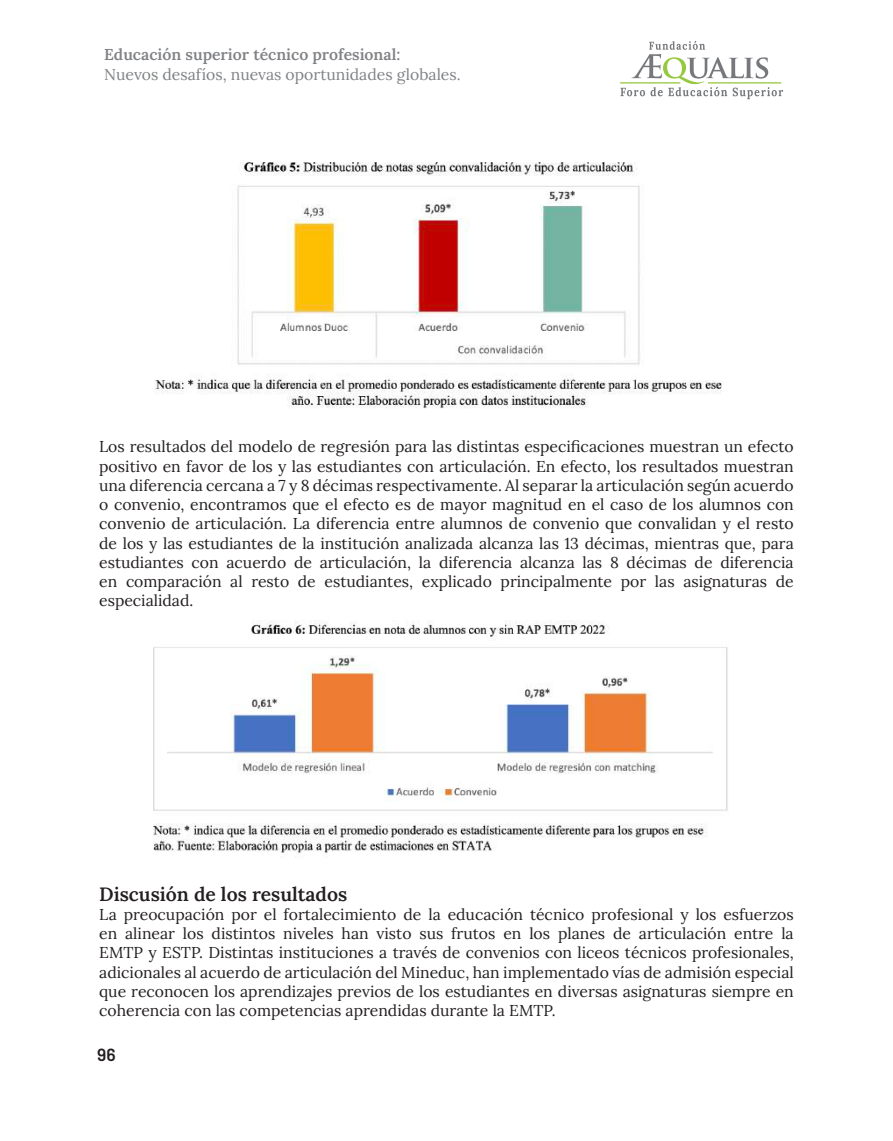
<style>
.page{position:relative;width:893px;height:1141px;background:#fff}
.page>*{position:absolute;margin:0;border:0;box-sizing:border-box;transform-origin:0 0}
.t1{font:600 19.25px "Lora";color:#231f20}
.t2{font:600 17.5px "Barlow";color:#231f20}
.t3{font:15.75px/19.2px "Lora";color:#231f20;text-align:justify}
.t4{font:15.75px "Lora";color:#808285}
.t5{font:600 15.75px "Lora";color:#808285}
</style>
<div class="page">
<svg style="left:621px;top:41px;width:162px;height:58px"></svg>
<hr style="left:620px;top:82px;width:60px;height:2px;background:#96c93f">
<hr style="left:708px;top:82px;width:73px;height:2px;background:#96c93f">
<img style="left:155px;top:162px;width:567px;height:247px">
<img style="left:153px;top:620px;width:575px;height:237px">
<p class="t5" style="left:104px;top:42px;width:298px">Educación superior técnico profesional:</p>
<p class="t4" style="left:104px;top:62px;width:358px">Nuevos desafíos, nuevas oportunidades globales.</p>
<p class="t3" style="left:99px;top:436px;width:696px">Los resultados del modelo de regresión para las distintas especificaciones muestran un efecto positivo en favor de los y las estudiantes con articulación. En efecto, los resultados muestran una diferencia cercana a 7 y 8 décimas respectivamente. Al separar la articulación según acuerdo o convenio, encontramos que el efecto es de mayor magnitud en el caso de los alumnos con convenio de articulación. La diferencia entre alumnos de convenio que convalidan y el resto de los y las estudiantes de la institución analizada alcanza las 13 décimas, mientras que, para estudiantes con acuerdo de articulación, la diferencia alcanza las 8 décimas de diferencia en comparación al resto de estudiantes, explicado principalmente por las asignaturas de especialidad.</p>
<p class="t1" style="left:99px;top:878px;width:250px">Discusión de los resultados</p>
<p class="t3" style="left:99px;top:904px;width:696px">La preocupación por el fortalecimiento de la educación técnico profesional y los esfuerzos en alinear los distintos niveles han visto sus frutos en los planes de articulación entre la EMTP y ESTP. Distintas instituciones a través de convenios con liceos técnicos profesionales, adicionales al acuerdo de articulación del Mineduc, han implementado vías de admisión especial que reconocen los aprendizajes previos de los estudiantes en diversas asignaturas siempre en coherencia con las competencias aprendidas durante la EMTP.</p>
<p class="t2" style="left:97px;top:1042px;width:20px">96</p>
</div>
